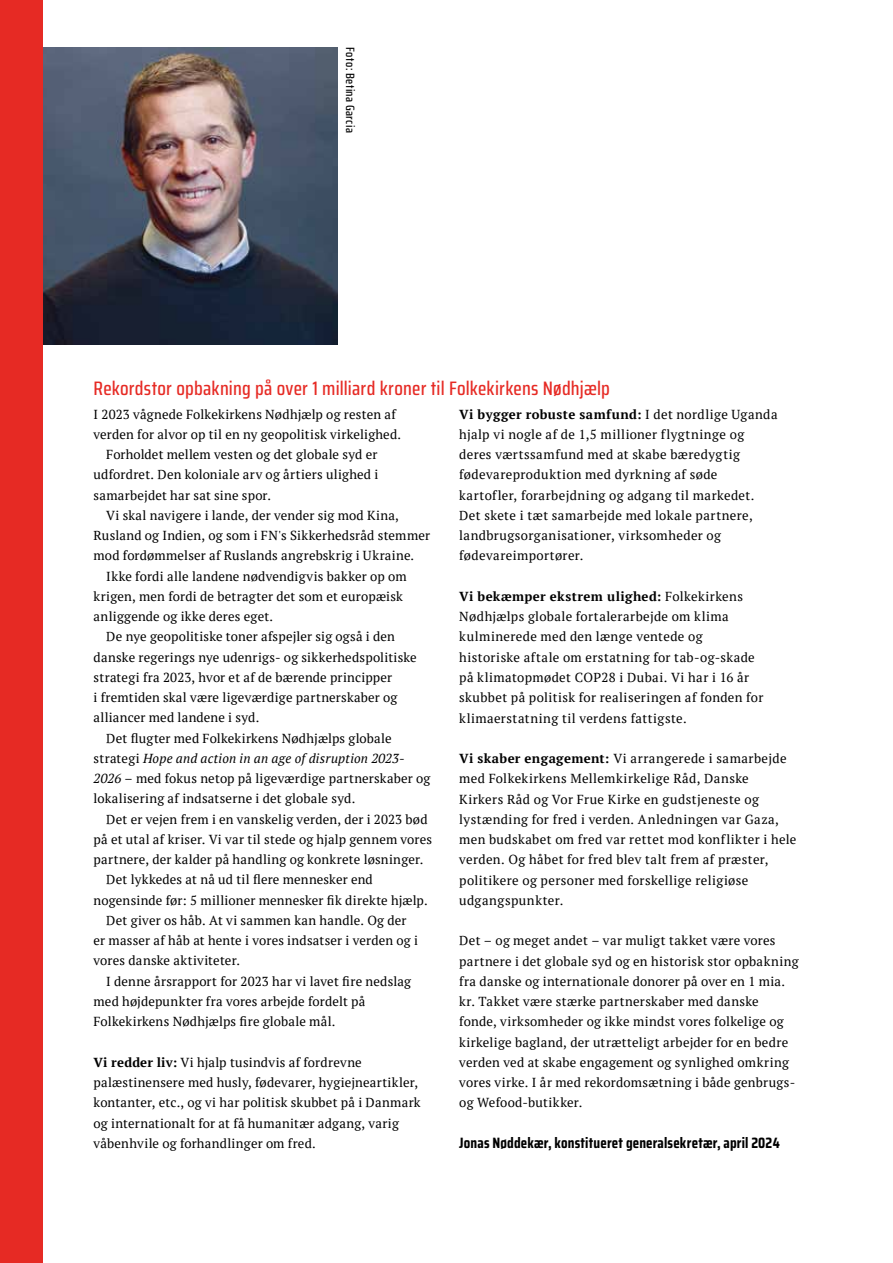
<style>
.page{position:relative;width:893px;height:1263px;background:#fff}
.page>*{position:absolute;margin:0;border:0;box-sizing:border-box;transform-origin:0 0}
.t1{font:500 19.5px "Saira Condensed";letter-spacing:.01em;color:#e62a24}
.t2{font:700 15px "Saira Condensed";letter-spacing:.01em;color:#000}
.t3{font:13.05px/20.2px "PT Serif";letter-spacing:.02em;color:#000}
.t4{font:italic 13.05px "PT Serif";letter-spacing:.01em;color:#000}
.t5{font:500 12px "Saira Condensed";letter-spacing:.035em;color:#000}
.s1{font-style:normal}
.s2{font-style:italic}
.s3{font-weight:700}
</style>
<div class="page">
<img style="left:43px;top:47px;width:294px;height:297px">
<div style="left:0;top:0;width:43px;height:1263px;background:#e62a24"></div>
<p class="t5" style="left:359px;top:47px;width:87px;rotate:90deg">Foto: Betina Garcia</p>
<h1 class="t1" style="left:94px;top:373px;width:518px">Rekordstor opbakning på over 1 milliard kroner til Folkekirkens Nødhjælp</h1>
<p class="t3" style="left:94px;top:404px;width:304px">I 2023 vågnede Folkekirkens Nødhjælp og resten af</p>
<p class="t3" style="left:94px;top:424px;width:309px">verden for alvor op til en ny geopolitisk virkelighed.</p>
<p class="t3" style="left:106px;top:444px;width:273px">Forholdet mellem vesten og det globale syd er</p>
<p class="t3" style="left:94px;top:464px;width:286px">udfordret. Den koloniale arv og årtiers ulighed i</p>
<p class="t3" style="left:94px;top:485px;width:179px">samarbejdet har sat sine spor.</p>
<p class="t3" style="left:106px;top:505px;width:294px">Vi skal navigere i lande, der vender sig mod Kina,</p>
<p class="t3" style="left:94px;top:525px;width:338px">Rusland og Indien, og som i FN's Sikkerhedsråd stemmer</p>
<p class="t3" style="left:94px;top:545px;width:322px">mod fordømmelser af Ruslands angrebskrig i Ukraine.</p>
<p class="t3" style="left:106px;top:566px;width:302px">Ikke fordi alle landene nødvendigvis bakker op om</p>
<p class="t3" style="left:94px;top:586px;width:311px">krigen, men fordi de betragter det som et europæisk</p>
<p class="t3" style="left:94px;top:606px;width:181px">anliggende og ikke deres eget.</p>
<p class="t3" style="left:106px;top:626px;width:290px">De nye geopolitiske toner afspejler sig også i den</p>
<p class="t3" style="left:94px;top:647px;width:325px">danske regerings nye udenrigs- og sikkerhedspolitiske</p>
<p class="t3" style="left:94px;top:667px;width:300px">strategi fra 2023, hvor et af de bærende principper</p>
<p class="t3" style="left:94px;top:687px;width:305px">i fremtiden skal være ligeværdige partnerskaber og</p>
<p class="t3" style="left:94px;top:707px;width:167px">alliancer med landene i syd.</p>
<p class="t3" style="left:106px;top:728px;width:287px">Det flugter med Folkekirkens Nødhjælps globale</p>
<p class="t4" style="left:94px;top:750px;width:313px"><span class="s1">strategi</span> Hope and action in an age of disruption 2023-</p>
<p class="t3" style="left:94px;top:768px;width:338px"><span class="s2">2026</span> – med fokus netop på ligeværdige partnerskaber og</p>
<p class="t3" style="left:94px;top:788px;width:263px">lokalisering af indsatserne i det globale syd.</p>
<p class="t3" style="left:106px;top:809px;width:323px">Det er vejen frem i en vanskelig verden, der i 2023 bød</p>
<p class="t3" style="left:94px;top:829px;width:340px">på et utal af kriser. Vi var til stede og hjalp gennem vores</p>
<p class="t3" style="left:94px;top:849px;width:331px">partnere, der kalder på handling og konkrete løsninger.</p>
<p class="t3" style="left:106px;top:869px;width:268px">Det lykkedes at nå ud til flere mennesker end</p>
<p class="t3" style="left:94px;top:890px;width:336px">nogensinde før: 5 millioner mennesker fik direkte hjælp.</p>
<p class="t3" style="left:106px;top:910px;width:302px">Det giver os håb. At vi sammen kan handle. Og der</p>
<p class="t3" style="left:94px;top:930px;width:326px">er masser af håb at hente i vores indsatser i verden og i</p>
<p class="t3" style="left:94px;top:950px;width:148px">vores danske aktiviteter.</p>
<p class="t3" style="left:106px;top:971px;width:306px">I denne årsrapport for 2023 har vi lavet fire nedslag</p>
<p class="t3" style="left:94px;top:991px;width:273px">med højdepunkter fra vores arbejde fordelt på</p>
<p class="t3" style="left:94px;top:1011px;width:243px">Folkekirkens Nødhjælps fire globale mål.</p>
<p class="t3" style="left:94px;top:1052px;width:329px"><span class="s3">Vi redder liv:</span> Vi hjalp tusindvis af fordrevne palæstinensere med husly, fødevarer, hygiejneartikler, kontanter, etc., og vi har politisk skubbet på i Danmark og internationalt for at få humanitær adgang, varig våbenhvile og forhandlinger om fred.</p>
<p class="t3" style="left:459px;top:404px;width:320px"><span class="s3">Vi bygger robuste samfund:</span> I det nordlige Uganda hjalp vi nogle af de 1,5 millioner flygtninge og deres værtssamfund med at skabe bæredygtig fødevareproduktion med dyrkning af søde kartofler, forarbejdning og adgang til markedet.<br>Det skete i tæt samarbejde med lokale partnere, landbrugsorganisationer, virksomheder og fødevareimportører.</p>
<p class="t3" style="left:459px;top:586px;width:306px"><span class="s3">Vi bekæmper ekstrem ulighed:</span> Folkekirkens Nødhjælps globale fortalerarbejde om klima kulminerede med den længe ventede og historiske aftale om erstatning for tab-og-skade på klimatopmødet COP28 i Dubai. Vi har i 16 år skubbet på politisk for realiseringen af fonden for klimaerstatning til verdens fattigste.</p>
<p class="t3" style="left:459px;top:748px;width:339px"><span class="s3">Vi skaber engagement:</span> Vi arrangerede i samarbejde med Folkekirkens Mellemkirkelige Råd, Danske<br>Kirkers Råd og Vor Frue Kirke en gudstjeneste og lystænding for fred i verden. Anledningen var Gaza, men budskabet om fred var rettet mod konflikter i hele verden. Og håbet for fred blev talt frem af præster, politikere og personer med forskellige religiøse udgangspunkter.</p>
<p class="t3" style="left:459px;top:930px;width:341px">Det – og meget andet – var muligt takket være vores partnere i det globale syd og en historisk stor opbakning fra danske og internationale donorer på over en 1 mia. kr. Takket være stærke partnerskaber med danske fonde, virksomheder og ikke mindst vores folkelige og kirkelige bagland, der utrætteligt arbejder for en bedre verden ved at skabe engagement og synlighed omkring vores virke. I år med rekordomsætning i både genbrugs&shy;og Wefood-butikker.</p>
<p class="t2" style="left:459px;top:1131px;width:322px">Jonas Nøddekær, konstitueret generalsekretær, april 2024</p>
</div>
